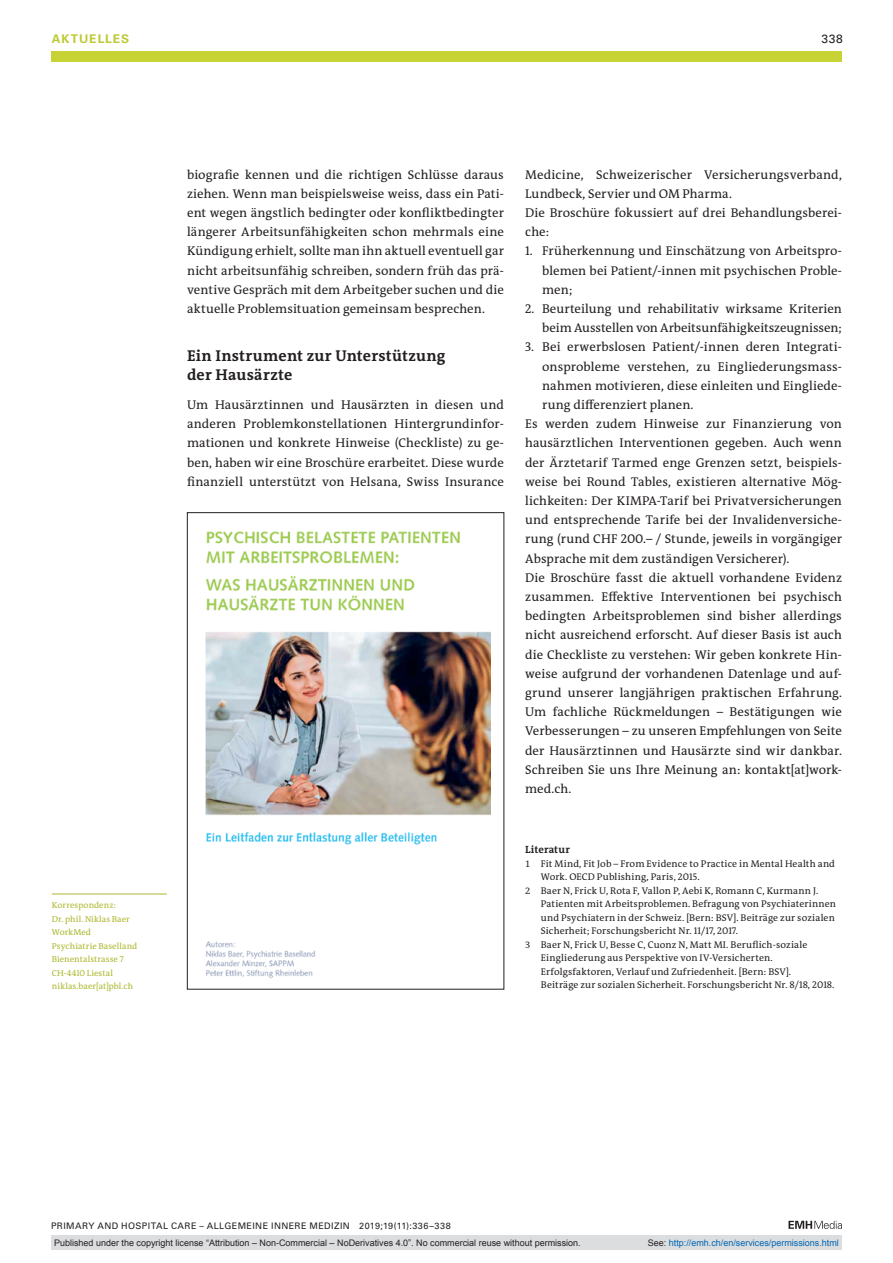
<style>
.page{position:relative;width:893px;height:1263px;background:#fff}
.page>*{position:absolute;margin:0;border:0;box-sizing:border-box;transform-origin:0 0}
.t1{font:700 15.75px/19.2px "The Antiqua B W7";letter-spacing:.015em;color:#231f20}
.t2{font:12.75px/19.2px "The Antiqua B W5 Plain";letter-spacing:.005em;color:#231f20;text-align:justify}
.t3{font:700 12px "Univers LT Std";letter-spacing:.08em;color:#bdc932}
.t4{font:12px "Univers LT Std";color:#231f20}
.t5{font:700 10.5px "The Antiqua B W7";letter-spacing:.015em;color:#231f20}
.t6{font:9.75px "The Antiqua B W5 Plain";letter-spacing:.015em;color:#231f20}
.t7{font:9px "Arial";color:#231f20}
.t8{font:9px "Univers LT Std";letter-spacing:.05em;color:#231f20}
.t9{font:9px "Arial";color:#0166b3}
.t10{font:8.7px/13.5px "The Antiqua B W5 Plain";letter-spacing:.01em;color:#acb82d}
.s1{font-size:9.3px}
.s2{color:#231f20}
</style>
<div class="page">
<svg style="left:788px;top:1221px;width:54px;height:8px"></svg>
<hr style="left:52px;top:894px;width:115px;height:1px;background:#acb82d">
<img style="left:205px;top:531px;width:286px;height:447px">
<div style="left:187px;top:512px;width:317px;height:477px;border:1px solid #231f20"></div>
<div style="left:51px;top:51px;width:791px;height:11px;background:#c7d334"></div>
<div style="left:51px;top:1235px;width:791px;height:15px;background:#dcdddf"></div>
<p class="t3" style="left:52px;top:31px;width:79px">AKTUELLES</p>
<p class="t4" style="left:821px;top:31px;width:23px">338</p>
<p class="t10" style="left:52px;top:898px;width:87px">Korrespondenz:<br>Dr. phil. Niklas Baer<br>WorkMed<br>Psychiatrie Baselland<br>Bienentalstrasse 7<br>CH-4410 Liestal niklas.baer[at]pbl.ch</p>
<p class="t2" style="left:187px;top:165px;width:318px">biografie kennen und die richtigen Schlüsse daraus ziehen. Wenn man beispielsweise weiss, dass ein Pati&shy;ent wegen ängstlich bedingter oder konfliktbedingter längerer Arbeitsunfähigkeiten schon mehrmals eine Kündigung erhielt, sollte man ihn aktuell eventuell gar nicht arbeitsunfähig schreiben, sondern früh das prä&shy;ventive Gespräch mit dem Arbeitgeber suchen und die aktuelle Problemsituation gemeinsam besprechen.</p>
<p class="t1" style="left:187px;top:346px;width:260px">Ein Instrument zur Unterstützung der Hausärzte</p>
<p class="t2" style="left:187px;top:395px;width:318px">Um Hausärztinnen und Hausärzten in diesen und anderen Problemkonstellationen Hintergrundinfor&shy;mationen und konkrete Hinweise (Checkliste) zu ge&shy;ben, haben wir eine Broschüre erarbeitet. Diese wurde finanziell unterstützt von Helsana, Swiss Insurance</p>
<p class="t2" style="left:525px;top:165px;width:318px;text-align:left">Medicine, Schweizerischer Versicherungsverband, Lundbeck, Servier und OM Pharma.<br>Die Broschüre fokussiert auf drei Behandlungsberei&shy;che:</p>
<p class="t2" style="left:542px;top:242px;width:301px;text-indent:-17px">1. Früherkennung und Einschätzung von Arbeitspro&shy;blemen bei Patient/-innen mit psychischen Proble&shy;men;</p>
<p class="t2" style="left:525px;top:299px;width:318px;text-align:right">2. Beurteilung und rehabilitativ wirksame Kriterien beim Ausstellen von Arbeitsunfähigkeitszeugnissen;</p>
<p class="t2" style="left:525px;top:338px;width:318px">3. Bei erwerbslosen Patient/-innen deren Integrati-</p>
<p class="t2" style="left:542px;top:357px;width:301px">onsprobleme verstehen, zu Eingliederungsmass-</p>
<p class="t2" style="left:542px;top:376px;width:301px">nahmen motivieren, diese einleiten und Eingliede-</p>
<p class="t2" style="left:542px;top:395px;width:153px">rung differenziert planen.</p>
<p class="t2" style="left:525px;top:414px;width:318px">Es werden zudem Hinweise zur Finanzierung von</p>
<p class="t2" style="left:525px;top:434px;width:318px">hausärztlichen Interventionen gegeben. Auch wenn</p>
<p class="t2" style="left:525px;top:453px;width:318px">der Ärztetarif Tarmed enge Grenzen setzt, beispiels-</p>
<p class="t2" style="left:525px;top:472px;width:318px">weise bei Round Tables, existieren alternative Mög-</p>
<p class="t2" style="left:525px;top:491px;width:318px">lichkeiten: Der KIMPA-Tarif bei Privatversicherungen</p>
<p class="t2" style="left:525px;top:510px;width:318px">und entsprechende Tarife bei der Invalidenversiche-</p>
<p class="t2" style="left:525px;top:530px;width:318px">rung (rund CHF 200.– / Stunde, jeweils in vorgängiger</p>
<p class="t2" style="left:525px;top:549px;width:266px">Absprache mit dem zuständigen Versicherer).</p>
<p class="t2" style="left:525px;top:568px;width:318px">Die Broschüre fasst die aktuell vorhandene Evidenz</p>
<p class="t2" style="left:525px;top:587px;width:318px">zusammen. Effektive Interventionen bei psychisch</p>
<p class="t2" style="left:525px;top:606px;width:318px">bedingten Arbeitsproblemen sind bisher allerdings</p>
<p class="t2" style="left:525px;top:626px;width:318px">nicht ausreichend erforscht. Auf dieser Basis ist auch</p>
<p class="t2" style="left:525px;top:645px;width:318px">die Checkliste zu verstehen: Wir geben konkrete Hin-</p>
<p class="t2" style="left:525px;top:664px;width:318px">weise aufgrund der vorhandenen Datenlage und auf-</p>
<p class="t2" style="left:525px;top:683px;width:318px">grund unserer langjährigen praktischen Erfahrung.</p>
<p class="t2" style="left:525px;top:702px;width:318px">Um fachliche Rückmeldungen – Bestätigungen wie</p>
<p class="t2" style="left:525px;top:722px;width:318px">Verbesserungen – zu unseren Empfehlungen von Seite</p>
<p class="t2" style="left:525px;top:741px;width:318px">der Hausärztinnen und Hausärzte sind wir dankbar.</p>
<p class="t2" style="left:525px;top:760px;width:318px">Schreiben Sie uns Ihre Meinung an: kontakt[at]work-</p>
<p class="t2" style="left:525px;top:779px;width:48px">med.ch.</p>
<p class="t5" style="left:525px;top:843px;width:46px">Literatur</p>
<p class="t6" style="left:525px;top:857px;width:311px"><span class="s1">1</span> Fit Mind, Fit Job – From Evidence to Practice in Mental Health and</p>
<p class="t6" style="left:541px;top:871px;width:160px">Work. OECD Publishing, Paris, 2015.</p>
<p class="t6" style="left:525px;top:884px;width:295px"><span class="s1">2</span> Baer N, Frick U, Rota F, Vallon P, Aebi K, Romann C, Kurmann J.</p>
<p class="t6" style="left:541px;top:898px;width:297px">Patienten mit Arbeitsproblemen. Befragung von Psychiaterinnen</p>
<p class="t6" style="left:541px;top:911px;width:295px">und Psychiatern in der Schweiz. [Bern: BSV]. Beiträge zur sozialen</p>
<p class="t6" style="left:541px;top:925px;width:199px">Sicherheit; Forschungsbericht Nr. 11/17, 2017.</p>
<p class="t6" style="left:525px;top:938px;width:284px"><span class="s1">3</span> Baer N, Frick U, Besse C, Cuonz N, Matt MI. Beruflich-soziale</p>
<p class="t6" style="left:541px;top:952px;width:233px">Eingliederung aus Perspektive von IV-Versicherten.</p>
<p class="t6" style="left:541px;top:965px;width:252px">Erfolgsfaktoren, Verlauf und Zufriedenheit. [Bern: BSV].</p>
<p class="t6" style="left:541px;top:979px;width:295px">Beiträge zur sozialen Sicherheit. Forschungsbericht Nr. 8/18, 2018.</p>
<p class="t8" style="left:51px;top:1220px;width:401px">PRIMARY AND HOSPITAL CARE – ALLGEMEINE INNERE MEDIZIN 2019;19(11):336–338</p>
<p class="t7" style="left:54px;top:1237px;width:528px">Published under the copyright license “Attribution – Non-Commercial – NoDerivatives 4.0”. No commercial reuse without permission.</p>
<p class="t9" style="left:648px;top:1237px;width:193px"><span class="s2">See:</span> http://emh.ch/en/services/permissions.html</p>
</div>
